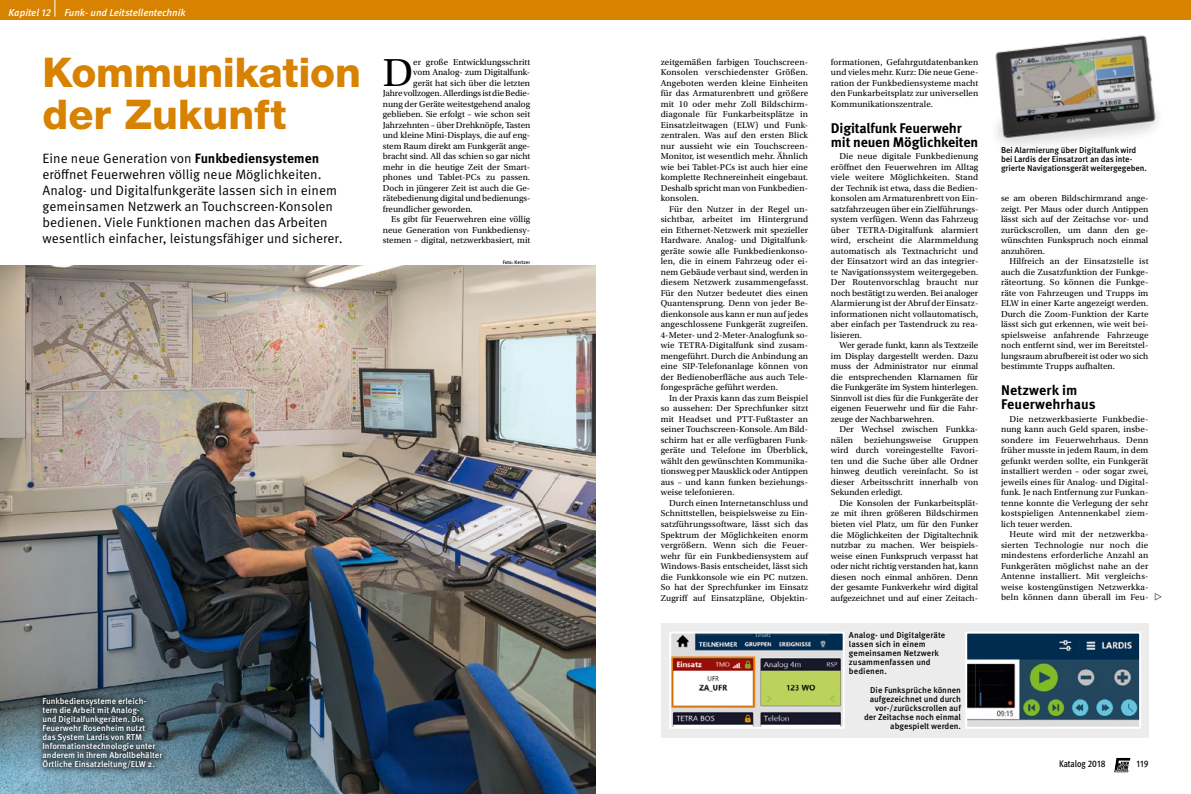
<style>
.page{position:relative;width:1191px;height:794px;background:#fff}
.page>*{position:absolute;margin:0;border:0;box-sizing:border-box;transform-origin:0 0}
.t1{font:41.2px "Utopia Std";color:#000}
.t2{font:800 41px/42px "Helvetica Neue LT Std";letter-spacing:-.005em;color:#d78200}
.t3{font:700 14px/14px "Meta OT";letter-spacing:-.01em;color:#000}
.t4{font:700 14px/14px "Meta OT";letter-spacing:.01em;color:#000}
.t5{font:13.5px/16px "Meta OT Norm";color:#000}
.t6{font:italic 500 10px "Meta OT";color:#fff}
.t7{font:500 condensed 9.5px "Meta OT";color:#000}
.t8{font:9px/10.5px "Utopia Std";letter-spacing:.005em;color:#000;text-align:justify}
.t9{font:500 8.5px/9px "Meta OT";letter-spacing:-.005em;color:#000}
.t10{font:500 8.5px/9px "Meta OT";color:#fff}
.t11{font:500 5px "Meta OT";color:#000}
.s1{font-family:"Meta OT";font-weight:700}
</style>
<div class="page">
<img style="left:0;top:265px;width:595px;height:529px">
<div style="left:0;top:0;width:595px;height:20px;background:#d78200"></div>
<svg style="left:54px;top:0;width:1px;height:17px"></svg>
<div style="left:37px;top:691px;width:131px;height:84px;background:#000;opacity:.75"></div>
<div style="left:660px;top:623px;width:488px;height:114px;background:#ececed"></div>
<img style="left:672px;top:634px;width:169px;height:91px">
<div style="left:669px;top:631px;width:175px;height:97px;border:2px solid #fff"></div>
<img style="left:968px;top:634px;width:170px;height:92px">
<div style="left:965px;top:631px;width:176px;height:98px;border:2px solid #fff"></div>
<img style="left:995px;top:35px;width:163px;height:111px">
<svg style="left:1114px;top:757px;width:16px;height:15px"></svg>
<div style="left:595px;top:0;width:596px;height:20px;background:#d78200"></div>
<p class="t6" style="left:9px;top:6px;width:44px">Kapitel 12</p>
<p class="t6" style="left:65px;top:6px;width:123px">Funk- und Leitstellentechnik</p>
<h2 class="t2" style="left:43px;top:52px;width:320px">Kommunikation der Zukunft</h2>
<h1 class="t1" style="left:383px;top:50px;width:32px">D</h1>
<p class="t8" style="left:413px;top:57px;width:118px">er große Entwicklungsschritt</p>
<p class="t8" style="left:413px;top:67px;width:118px">vom Analog- zum Digitalfunk-</p>
<p class="t8" style="left:413px;top:78px;width:118px">gerät hat sich über die letzten</p>
<p class="t8" style="left:383px;top:88px;width:149px">Jahre vollzogen. Allerdings ist die Bedie-</p>
<p class="t8" style="left:383px;top:99px;width:149px">nung der Geräte weitestgehend analog</p>
<p class="t8" style="left:383px;top:109px;width:149px">geblieben. Sie erfolgt – wie schon seit</p>
<p class="t8" style="left:383px;top:120px;width:149px">Jahrzehnten – über Drehknöpfe, Tasten</p>
<p class="t8" style="left:383px;top:130px;width:149px">und kleine Mini-Displays, die auf eng-</p>
<p class="t8" style="left:383px;top:141px;width:149px">stem Raum direkt am Funkgerät ange-</p>
<p class="t8" style="left:383px;top:151px;width:149px">bracht sind. All das schien so gar nicht</p>
<p class="t8" style="left:383px;top:162px;width:149px">mehr in die heutige Zeit der Smart-</p>
<p class="t8" style="left:383px;top:172px;width:149px">phones und Tablet-PCs zu passen.</p>
<p class="t8" style="left:383px;top:183px;width:149px">Doch in jüngerer Zeit ist auch die Ge-</p>
<p class="t8" style="left:383px;top:193px;width:149px">rätebedienung digital und bedienungs-</p>
<p class="t8" style="left:383px;top:204px;width:92px">freundlicher geworden.</p>
<p class="t8" style="left:391px;top:214px;width:140px">Es gibt für Feuerwehren eine völlig</p>
<p class="t8" style="left:383px;top:225px;width:149px">neue Generation von Funkbediensy-</p>
<p class="t8" style="left:383px;top:235px;width:149px">stemen – digital, netzwerkbasiert, mit</p>
<p class="t5" style="left:43px;top:150px;width:301px">Eine neue Generation von <span class="s1">Funkbediensystemen </span>eröffnet Feuerwehren völlig neue Möglichkeiten.<br>Analog- und Digitalfunkgeräte lassen sich in einem gemeinsamen Netzwerk an Touchscreen-Konsolen bedienen. Viele Funktionen machen das Arbeiten wesentlich einfacher, leistungsfähiger und sicherer.</p>
<p class="t10" style="left:43px;top:696px;width:121px">Funkbediensysteme erleich&shy;tern die Arbeit mit Analog-<br>und Digitalfunkgeräten. Die<br>Feuerwehr Rosenheim nutzt<br>das System Lardis von RTM<br>Informationstechnologie unter anderem in ihrem Abrollbehälter<br>Örtliche Einsatzleitung/ELW 2.</p>
<p class="t11" style="left:503px;top:259px;width:29px">Foto: Kertzer</p>
<p class="t8" style="left:660px;top:57px;width:149px">zeitgemäßen farbigen Touchscreen-Konsolen verschiedenster Größen.<br>Angeboten werden kleine Einheiten für das Armaturenbrett und größere mit 10 oder mehr Zoll Bildschirm&shy;diagonale für Funkarbeitsplätze in Einsatzleitwagen (ELW) und Funk&shy;zentralen. Was auf den ersten Blick nur aussieht wie ein Touchscreen-Monitor, ist wesentlich mehr. Ähnlich wie bei Tablet-PCs ist auch hier eine komplette Rechnereinheit eingebaut.<br>Deshalb spricht man von Funkbedien&shy;konsolen.</p>
<p class="t8" style="left:660px;top:204px;width:149px;text-indent:9px">Für den Nutzer in der Regel un&shy;sichtbar, arbeitet im Hintergrund ein Ethernet-Netzwerk mit spezieller Hardware. Analog- und Digitalfunk&shy;geräte sowie alle Funkbedienkonso&shy;len, die in einem Fahrzeug oder ei&shy;nem Gebäude verbaut sind, werden in diesem Netzwerk zusammengefasst.<br>Für den Nutzer bedeutet dies einen Quantensprung. Denn von jeder Be&shy;dienkonsole aus kann er nun auf jedes angeschlossene Funkgerät zugreifen.<br>4-Meter- und 2-Meter-Analogfunk so&shy;wie TETRA-Digitalfunk sind zusam&shy;mengeführt. Durch die Anbindung an eine SIP-Telefonanlage können von der Bedienoberfläche aus auch Tele&shy;fongespräche geführt werden.</p>
<p class="t8" style="left:660px;top:393px;width:149px;text-indent:9px">In der Praxis kann das zum Beispiel so aussehen: Der Sprechfunker sitzt mit Headset und PTT-Fußtaster an seiner Touchscreen-Konsole. Am Bild&shy;schirm hat er alle verfügbaren Funk&shy;geräte und Telefone im Überblick, wählt den gewünschten Kommunika&shy;tionsweg per Mausklick oder Antippen aus – und kann funken beziehungs&shy;weise telefonieren.</p>
<p class="t8" style="left:660px;top:498px;width:149px;text-indent:9px">Durch einen Internetanschluss und Schnittstellen, beispielsweise zu Ein&shy;satzführungssoftware, lässt sich das Spektrum der Möglichkeiten enorm vergrößern. Wenn sich die Feuer&shy;wehr für ein Funkbediensystem auf Windows-Basis entscheidet, lässt sich die Funkkonsole wie ein PC nutzen.<br>So hat der Sprechfunker im Einsatz Zugriff auf Einsatzpläne, Objektin-</p>
<p class="t8" style="left:831px;top:57px;width:149px">formationen, Gefahrgutdatenbanken und vieles mehr. Kurz: Die neue Gene&shy;ration der Funkbediensysteme macht den Funkarbeitsplatz zur universellen Kommunikationszentrale.</p>
<h3 class="t3" style="left:831px;top:121px;width:149px">Digitalfunk Feuerwehr mit neuen Möglichkeiten</h3>
<p class="t8" style="left:831px;top:151px;width:149px;text-indent:9px">Die neue digitale Funkbedienung eröffnet den Feuerwehren im Alltag viele weitere Möglichkeiten. Stand der Technik ist etwa, dass die Bedien&shy;konsolen am Armaturenbrett von Ein&shy;satzfahrzeugen über ein Zielführungs&shy;system verfügen. Wenn das Fahrzeug über TETRA-Digitalfunk alarmiert wird, erscheint die Alarmmeldung automatisch als Textnachricht und der Einsatzort wird an das integrier&shy;te Navigationssystem weitergegeben.<br>Der Routenvorschlag braucht nur noch bestätigt zu werden. Bei analoger Alarmierung ist der Abruf der Einsatz&shy;informationen nicht vollautomatisch, aber einfach per Tastendruck zu rea&shy;lisieren.</p>
<p class="t8" style="left:831px;top:340px;width:149px;text-indent:9px">Wer gerade funkt, kann als Textzeile im Display dargestellt werden. Dazu muss der Administrator nur einmal die entsprechenden Klarnamen für die Funkgeräte im System hinterlegen.<br>Sinnvoll ist dies für die Funkgeräte der eigenen Feuerwehr und für die Fahr&shy;zeuge der Nachbarwehren.</p>
<p class="t8" style="left:831px;top:424px;width:149px;text-indent:9px">Der Wechsel zwischen Funkka&shy;nälen beziehungsweise Gruppen wird durch voreingestellte Favori&shy;ten und die Suche über alle Ordner hinweg deutlich vereinfacht. So ist dieser Arbeitsschritt innerhalb von Sekunden erledigt.</p>
<p class="t8" style="left:831px;top:498px;width:149px;text-indent:9px">Die Konsolen der Funkarbeitsplät&shy;ze mit ihren größeren Bildschirmen bieten viel Platz, um für den Funker die Möglichkeiten der Digitaltechnik nutzbar zu machen. Wer beispiels&shy;weise einen Funkspruch verpasst hat oder nicht richtig verstanden hat, kann diesen noch einmal anhören. Denn der gesamte Funkverkehr wird digital aufgezeichnet und auf einer Zeitach-</p>
<p class="t9" style="left:849px;top:630px;width:98px">Analog- und Digitalgeräte lassen sich in einem gemeinsamen Netzwerk zusammenfassen und bedienen.</p>
<p class="t9" style="left:864px;top:685px;width:98px;text-align:right">Die Funksprüche können aufgezeichnet und durch vor-/zurückscrollen auf der Zeitachse noch einmal abgespielt werden.</p>
<p class="t9" style="left:1001px;top:146px;width:147px">Bei Alarmierung über Digitalfunk wird bei Lardis der Einsatzort an das inte&shy;grierte Navigationsgerät weitergegeben.</p>
<p class="t8" style="left:1001px;top:193px;width:149px">se am oberen Bildschirmrand ange&shy;zeigt. Per Maus oder durch Antippen lässt sich auf der Zeitachse vor- und zurückscrollen, um dann den ge&shy;wünschten Funkspruch noch einmal anzuhören.</p>
<p class="t8" style="left:1001px;top:256px;width:149px;text-indent:9px">Hilfreich an der Einsatzstelle ist auch die Zusatzfunktion der Funkge&shy;räteortung. So können die Funkge&shy;räte von Fahrzeugen und Trupps im ELW in einer Karte angezeigt werden.<br>Durch die Zoom-Funktion der Karte lässt sich gut erkennen, wie weit bei&shy;spielsweise anfahrende Fahrzeuge noch entfernt sind, wer im Bereitstel&shy;lungsraum abrufbereit ist oder wo sich bestimmte Trupps aufhalten.</p>
<h3 class="t4" style="left:1001px;top:383px;width:96px">Netzwerk im<br>Feuerwehrhaus</h3>
<p class="t8" style="left:1001px;top:414px;width:149px;text-indent:9px">Die netzwerkbasierte Funkbedie&shy;nung kann auch Geld sparen, insbe&shy;sondere im Feuerwehrhaus. Denn früher musste in jedem Raum, in dem gefunkt werden sollte, ein Funkgerät installiert werden – oder sogar zwei, jeweils eines für Analog- und Digital&shy;funk. Je nach Entfernung zur Funkan&shy;tenne konnte die Verlegung der sehr kostspieligen Antennenkabel ziem&shy;lich teuer werden.</p>
<p class="t8" style="left:1001px;top:529px;width:149px;text-indent:9px">Heute wird mit der netzwerkba&shy;sierten Technologie nur noch die mindestens erforderliche Anzahl an Funkgeräten möglichst nahe an der Antenne installiert. Mit vergleichs&shy;weise kostengünstigen Netzwerkka&shy;beln können dann überall im Feu-</p>
<p class="t7" style="left:1059px;top:758px;width:48px">Katalog 2018</p>
<p class="t7" style="left:1136px;top:758px;width:13px">119</p>
</div>
